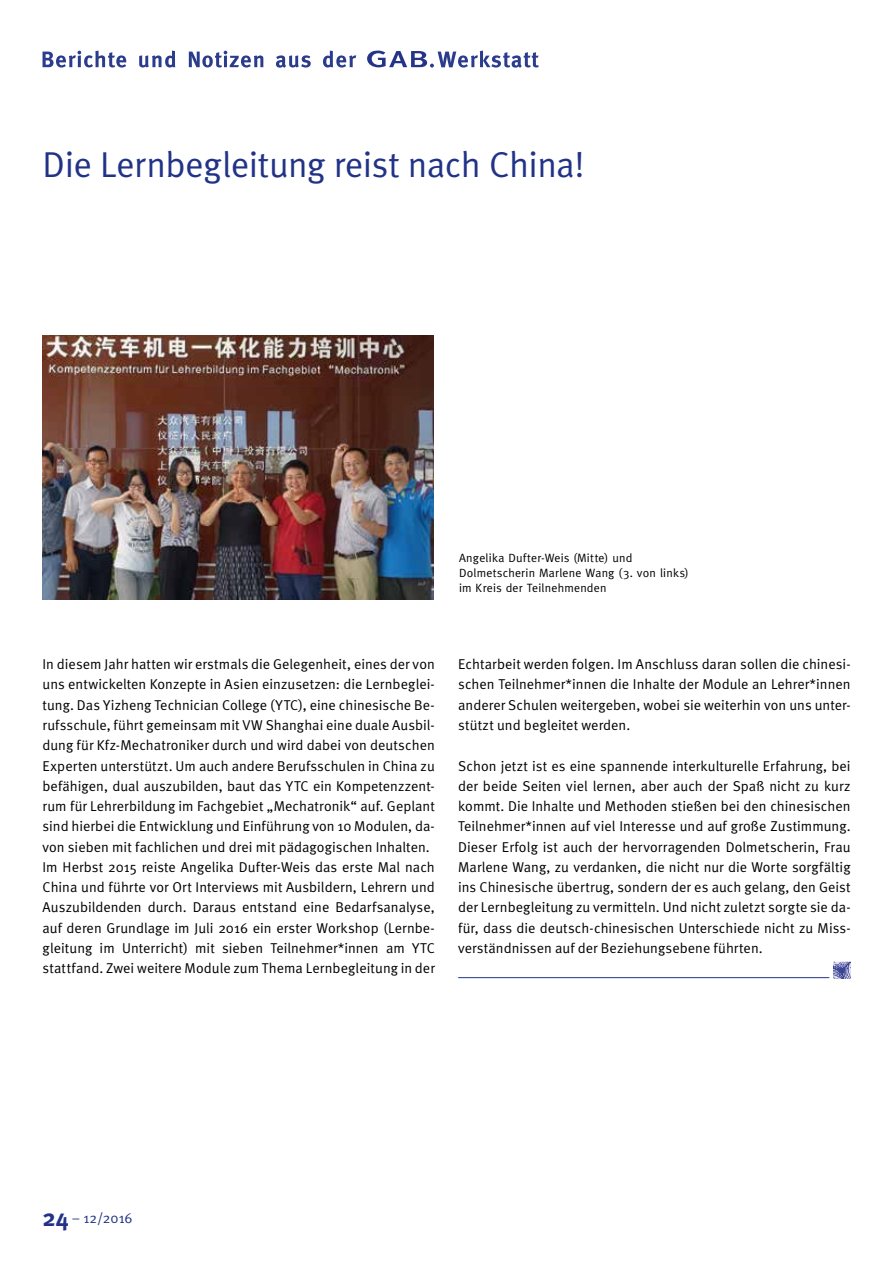
<style>
.page{position:relative;width:893px;height:1263px;background:#fff}
.page>*{position:absolute;margin:0;border:0;box-sizing:border-box;transform-origin:0 0}
.t1{font:36px "Meta Normal";letter-spacing:-.01em;color:#223387}
.t2{font:14.25px/20.2px "Meta Normal";letter-spacing:.005em;color:#000;text-align:justify}
.t3{font:14.25px "Meta Normal";color:#223387}
.t4{font:12px/15px "Meta";letter-spacing:.02em;color:#000}
.s1{font-family:"Meta";font-weight:700;font-size:24px}
</style>
<div class="page">
<svg style="left:43px;top:51px;width:83px;height:17px"></svg>
<svg style="left:139px;top:51px;width:36px;height:17px"></svg>
<svg style="left:189px;top:51px;width:74px;height:17px"></svg>
<svg style="left:276px;top:55px;width:35px;height:13px"></svg>
<svg style="left:323px;top:51px;width:33px;height:17px"></svg>
<svg style="left:367px;top:50px;width:172px;height:18px"></svg>
<img style="left:43px;top:336px;width:391px;height:264px">
<hr style="left:458px;top:977px;width:371px;height:1px;background:#223387">
<img style="left:833px;top:961px;width:17px;height:17px">
<h1 class="t1" style="left:43px;top:144px;width:543px">Die Lernbegleitung reist nach China!</h1>
<p class="t4" style="left:459px;top:550px;width:231px">Angelika Dufter-Weis (Mitte) und<br>Dolmetscherin Marlene Wang (3. von links) im Kreis der Teilnehmenden</p>
<p class="t2" style="left:43px;top:654px;width:394px;text-align:left">In diesem Jahr hatten wir erstmals die Gelegenheit, eines der von uns entwickelten Konzepte in Asien einzusetzen: die Lernbeglei&shy;tung. Das Yizheng Technician College (YTC), eine chinesische Be&shy;rufsschule, führt gemeinsam mit VW Shanghai eine duale Ausbil&shy;dung für Kfz-Mechatroniker durch und wird dabei von deutschen Experten unterstützt. Um auch andere Berufsschulen in China zu befähigen, dual auszubilden, baut das YTC ein Kompetenzzent&shy;rum für Lehrerbildung im Fachgebiet „Mechatronik“ auf. Geplant sind hierbei die Entwicklung und Einführung von 10 Modulen, da&shy;von sieben mit fachlichen und drei mit pädagogischen Inhalten.<br>Im Herbst 2015 reiste Angelika Dufter-Weis das erste Mal nach China und führte vor Ort Interviews mit Ausbildern, Lehrern und Auszubildenden durch. Daraus entstand eine Bedarfsanalyse, auf deren Grundlage im Juli 2016 ein erster Workshop (Lernbe&shy;gleitung im Unterricht) mit sieben Teilnehmer*innen am YTC stattfand. Zwei weitere Module zum Thema Lernbegleitung in der</p>
<p class="t2" style="left:458px;top:654px;width:394px">Echtarbeit werden folgen. Im Anschluss daran sollen die chinesi&shy;schen Teilnehmer*innen die Inhalte der Module an Lehrer*innen anderer Schulen weitergeben, wobei sie weiterhin von uns unter&shy;stützt und begleitet werden.</p>
<p class="t2" style="left:458px;top:755px;width:394px">Schon jetzt ist es eine spannende interkulturelle Erfahrung, bei der beide Seiten viel lernen, aber auch der Spaß nicht zu kurz kommt. Die Inhalte und Methoden stießen bei den chinesischen Teilnehmer*innen auf viel Interesse und auf große Zustimmung.<br>Dieser Erfolg ist auch der hervorragenden Dolmetscherin, Frau Marlene Wang, zu verdanken, die nicht nur die Worte sorgfältig ins Chinesische übertrug, sondern der es auch gelang, den Geist der Lernbegleitung zu vermitteln. Und nicht zuletzt sorgte sie da&shy;für, dass die deutsch-chinesischen Unterschiede nicht zu Miss&shy;verständnissen auf der Beziehungsebene führten.</p>
<p class="t3" style="left:43px;top:1210px;width:92px"><span class="s1">24</span> – 12/2016</p>
</div>
